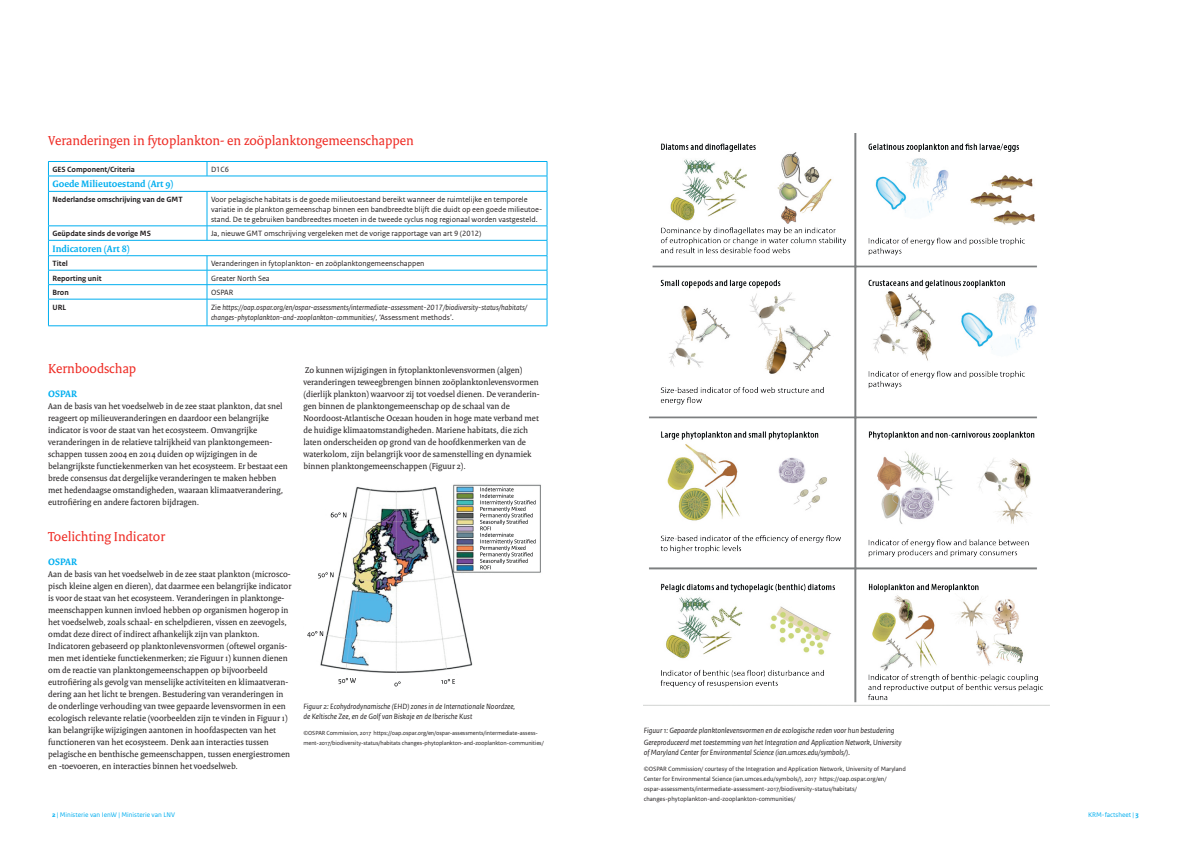
<style>
.page{position:relative;width:1191px;height:842px;background:#fff}
.page>*{position:absolute;margin:0;border:0;box-sizing:border-box;transform-origin:0 0}
.t1{font:14px "Rijksoverheid Serif";color:#ee2a23}
.t2{font:700 10px "Rijksoverheid Serif";color:#00aeef}
.t3{font:9px/12px "Rijksoverheid Serif";color:#231f20}
.t4{font:italic 8px/10px "Rijksoverheid Sans Text";color:#231f20}
.t5{font:8px/10px "Rijksoverheid Sans Text";color:#231f20}
.t6{font:700 8px "Rijksoverheid Sans Text";color:#231f20}
.t7{font:7px "Rijksoverheid Sans Text";color:#00aeef}
.t8{font:6.5px/10px "Rijksoverheid Sans Text";color:#231f20}
.t9{font:6.2px/10px "Rijksoverheid Sans Text";letter-spacing:-.01em;color:#231f20}
.s1{font-style:normal}
.s2{font-weight:700}
</style>
<div class="page">
<hr style="left:48px;top:161px;width:159px;height:1px;background:#00aeef">
<hr style="left:207px;top:161px;width:340px;height:1px;background:#00aeef">
<svg style="left:207px;top:162px;width:1px;height:14px"></svg>
<hr style="left:48px;top:176px;width:159px;height:1px;background:#00aeef">
<svg style="left:48px;top:162px;width:1px;height:29px"></svg>
<hr style="left:207px;top:176px;width:340px;height:1px;background:#00aeef">
<svg style="left:547px;top:162px;width:1px;height:29px"></svg>
<hr style="left:48px;top:191px;width:159px;height:1px;background:#00aeef">
<hr style="left:48px;top:192px;width:1px;height:34px;background:#00aeef">
<hr style="left:207px;top:191px;width:340px;height:1px;background:#00aeef">
<hr style="left:207px;top:192px;width:1px;height:34px;background:#00aeef">
<hr style="left:547px;top:192px;width:1px;height:34px;background:#00aeef">
<hr style="left:48px;top:226px;width:159px;height:1px;background:#00aeef">
<hr style="left:207px;top:226px;width:340px;height:1px;background:#00aeef">
<svg style="left:207px;top:226px;width:1px;height:14px"></svg>
<hr style="left:48px;top:240px;width:159px;height:1px;background:#00aeef">
<hr style="left:207px;top:240px;width:340px;height:1px;background:#00aeef">
<hr style="left:48px;top:255px;width:159px;height:1px;background:#00aeef">
<hr style="left:207px;top:255px;width:340px;height:1px;background:#00aeef">
<hr style="left:48px;top:270px;width:159px;height:1px;background:#00aeef">
<hr style="left:207px;top:270px;width:340px;height:1px;background:#00aeef">
<hr style="left:48px;top:284px;width:159px;height:1px;background:#00aeef">
<hr style="left:207px;top:284px;width:340px;height:1px;background:#00aeef">
<hr style="left:48px;top:299px;width:159px;height:1px;background:#00aeef">
<svg style="left:48px;top:226px;width:1px;height:100px"></svg>
<hr style="left:207px;top:299px;width:340px;height:1px;background:#00aeef">
<svg style="left:207px;top:256px;width:1px;height:70px"></svg>
<svg style="left:547px;top:226px;width:1px;height:100px"></svg>
<hr style="left:48px;top:326px;width:159px;height:1px;background:#00aeef">
<hr style="left:207px;top:326px;width:340px;height:1px;background:#00aeef">
<img style="left:643px;top:133px;width:406px;height:573px">
<img style="left:307px;top:484px;width:234px;height:203px">
<h1 class="t1" style="left:48px;top:132px;width:367px">Veranderingen in fytoplankton- en zoöplanktongemeenschappen</h1>
<p class="t6" style="left:52px;top:165px;width:84px">GES Component/Criteria</p>
<p class="t5" style="left:211px;top:164px;width:19px">D1C6</p>
<p class="t2" style="left:52px;top:178px;width:123px">Goede Milieutoestand (Art 9)</p>
<p class="t6" style="left:52px;top:195px;width:132px">Nederlandse omschrijving van de GMT</p>
<p class="t5" style="left:211px;top:194px;width:333px">Voor pelagische habitats is de goede milieutoestand bereikt wanneer de ruimtelijke en temporele variatie in de plankton gemeenschap binnen een bandbreedte blijft die duidt op een goede milieutoe&shy;stand. De te gebruiken bandbreedtes moeten in de tweede cyclus nog regionaal worden vastgesteld.</p>
<p class="t6" style="left:52px;top:229px;width:100px">Geüpdate sinds de vorige MS</p>
<p class="t5" style="left:211px;top:229px;width:272px">Ja, nieuwe GMT omschrijving vergeleken met de vorige rapportage van art 9 (2012)</p>
<p class="t2" style="left:52px;top:242px;width:79px">Indicatoren (Art 8)</p>
<p class="t6" style="left:52px;top:259px;width:17px">Titel</p>
<p class="t5" style="left:211px;top:259px;width:215px">Veranderingen in fytoplankton- en zoöplanktongemeenschappen</p>
<p class="t6" style="left:52px;top:274px;width:51px">Reporting unit</p>
<p class="t5" style="left:211px;top:273px;width:60px">Greater North Sea</p>
<p class="t6" style="left:52px;top:288px;width:18px">Bron</p>
<p class="t5" style="left:211px;top:288px;width:24px">OSPAR</p>
<p class="t6" style="left:52px;top:302px;width:15px">URL</p>
<p class="t4" style="left:211px;top:302px;width:318px"><span class="s1">Zie</span> https://oap.ospar.org/en/ospar-assessments/intermediate-assessment-2017/biodiversity-status/habitats/ changes-phytoplankton-and-zooplankton-communities/<span class="s1">, ‘Assessment methods’.</span></p>
<h1 class="t1" style="left:48px;top:360px;width:90px">Kernboodschap</h1>
<p class="t2" style="left:48px;top:388px;width:30px">OSPAR</p>
<p class="t3" style="left:48px;top:400px;width:241px">Aan de basis van het voedselweb in de zee staat plankton, dat snel reageert op milieuveranderingen en daardoor een belangrijke indicator is voor de staat van het ecosysteem. Omvangrijke veranderingen in de relatieve talrijkheid van planktongemeen&shy;schappen tussen 2004 en 2014 duiden op wijzigingen in de belangrijkste functiekenmerken van het ecosysteem. Er bestaat een brede consensus dat dergelijke veranderingen te maken hebben met hedendaagse omstandigheden, waaraan klimaatverandering, eutrofiëring en andere factoren bijdragen.</p>
<h1 class="t1" style="left:48px;top:528px;width:118px">Toelichting Indicator</h1>
<p class="t2" style="left:48px;top:556px;width:30px">OSPAR</p>
<p class="t3" style="left:48px;top:568px;width:245px">Aan de basis van het voedselweb in de zee staat plankton (microsco&shy;pisch kleine algen en dieren), dat daarmee een belangrijke indicator is voor de staat van het ecosysteem. Veranderingen in planktonge&shy;meenschappen kunnen invloed hebben op organismen hogerop in het voedselweb, zoals schaal- en schelpdieren, vissen en zeevogels, omdat deze direct of indirect afhankelijk zijn van plankton.<br>Indicatoren gebaseerd op planktonlevensvormen (oftewel organis&shy;men met identieke functiekenmerken; zie Figuur 1) kunnen dienen om de reactie van planktongemeenschappen op bijvoorbeeld eutrofiëring als gevolg van menselijke activiteiten en klimaatveran&shy;dering aan het licht te brengen. Bestudering van veranderingen in de onderlinge verhouding van twee gepaarde levensvormen in een ecologisch relevante relatie (voorbeelden zijn te vinden in Figuur 1) kan belangrijke wijzigingen aantonen in hoofdaspecten van het functioneren van het ecosysteem. Denk aan interacties tussen pelagische en benthische gemeenschappen, tussen energiestromen en -toevoeren, en interacties binnen het voedselweb.</p>
<p class="t3" style="left:303px;top:364px;width:238px">Zo kunnen wijzigingen in fytoplanktonlevensvormen (algen) veranderingen teweegbrengen binnen zoöplanktonlevensvormen (dierlijk plankton) waarvoor zij tot voedsel dienen. De veranderin&shy;gen binnen de planktongemeenschap op de schaal van de Noordoost-Atlantische Oceaan houden in hoge mate verband met de huidige klimaatomstandigheden. Mariene habitats, die zich laten onderscheiden op grond van de hoofdkenmerken van de waterkolom, zijn belangrijk voor de samenstelling en dynamiek binnen planktongemeenschappen (Figuur 2).</p>
<p class="t4" style="left:303px;top:702px;width:213px">Figuur 2: Ecohydrodynamische (EHD) zones in de Internationale Noordzee, de Keltische Zee, en de Golf van Biskaje en de Iberische Kust</p>
<p class="t9" style="left:303px;top:728px;width:242px">©OSPAR Commission, 2017 https://oap.ospar.org/en/ospar-assessments/intermediate-assess&shy;ment-2017/biodiversity-status/habitats changes-phytoplankton-and-zooplankton-communities/</p>
<p class="t4" style="left:643px;top:725px;width:259px;line-height:12px">Figuur 1: Gepaarde planktonlevensvormen en de ecologische reden voor hun bestudering<br>Gereproduceerd met toestemming van het Integration and Application Network, University</p>
<p class="t4" style="left:643px;top:748px;width:208px">of Maryland Center for Environmental Science (ian.umces.edu/symbols/).</p>
<p class="t8" style="left:643px;top:764px;width:264px">©OSPAR Commission/ courtesy of the Integration and Application Network, University of Maryland Center for Environmental Science (ian.umces.edu/symbols/), 2017 https://oap.ospar.org/en/ ospar-assessments/intermediate-assessment-2017/biodiversity-status/habitats/ changes-phytoplankton-and-zooplankton-communities/</p>
<p class="t7" style="left:52px;top:811px;width:125px"><span class="s2">2</span> | Ministerie van IenW | Ministerie van LNV</p>
<p class="t7" style="left:1088px;top:811px;width:52px">KRM-factsheet | <span class="s2">3</span></p>
</div>
